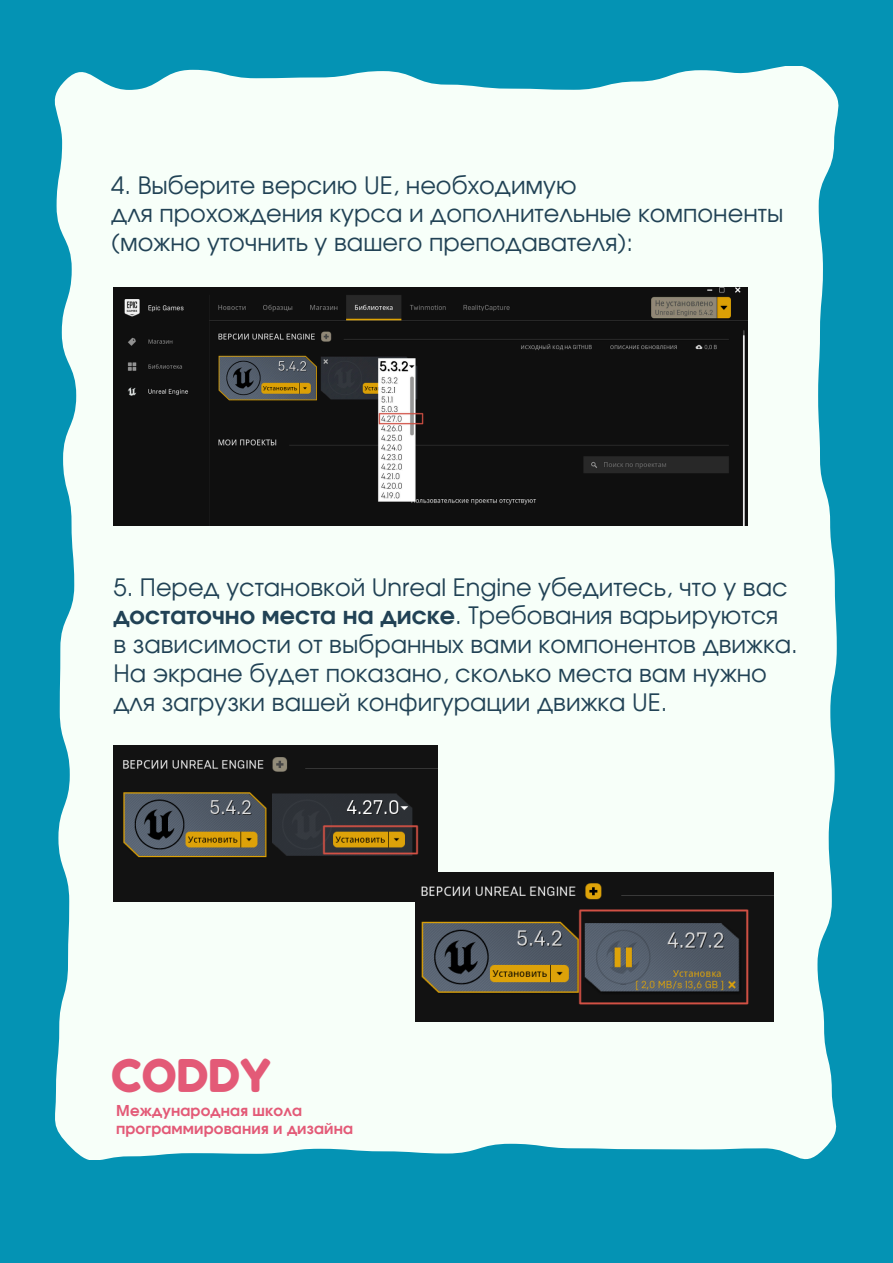
<style>
.page{position:relative;width:893px;height:1263px;background:#0493b4}
.page>*{position:absolute;margin:0;border:0;box-sizing:border-box;transform-origin:0 0}
.t1{font:45px "Fredoka One";color:#e35a77}
.t2{font:24px/28.7px "Evolventa";color:#214255}
.t3{font:700 15px "Evolventa";letter-spacing:.01em;color:#e35a77}
.s1{font-weight:700}
</style>
<div class="page">
<div style="left:55px;top:67px;width:783px;height:1092px;background:#f7fff9"></div>
<img style="left:113px;top:288px;width:634px;height:237px">
<img style="left:113px;top:746px;width:324px;height:156px">
<img style="left:415px;top:872px;width:358px;height:150px">
<p class="t2" style="left:111px;top:172px;width:673px">4. Выберите версию UE, необходимую<br>для прохождения курса и дополнительные компоненты (можно уточнить у вашего преподавателя):</p>
<p class="t2" style="left:113px;top:574px;width:686px">5. Перед установкой Unreal Engine убедитесь, что у вас <span class="s1">достаточно места на диске</span>. Требования варьируются<br>в зависимости от выбранных вами компонентов движка.<br>На экране будет показано, сколько места вам нужно для загрузки вашей конфигурации движка UE.</p>
<h2 class="t1" style="left:111px;top:1048px;width:161px">CODDY</h2>
<p class="t3" style="left:116px;top:1103px;width:187px">Международная школа</p>
<h2 class="t3" style="left:116px;top:1121px;width:238px">программирования и дизайна</h2>
</div>
